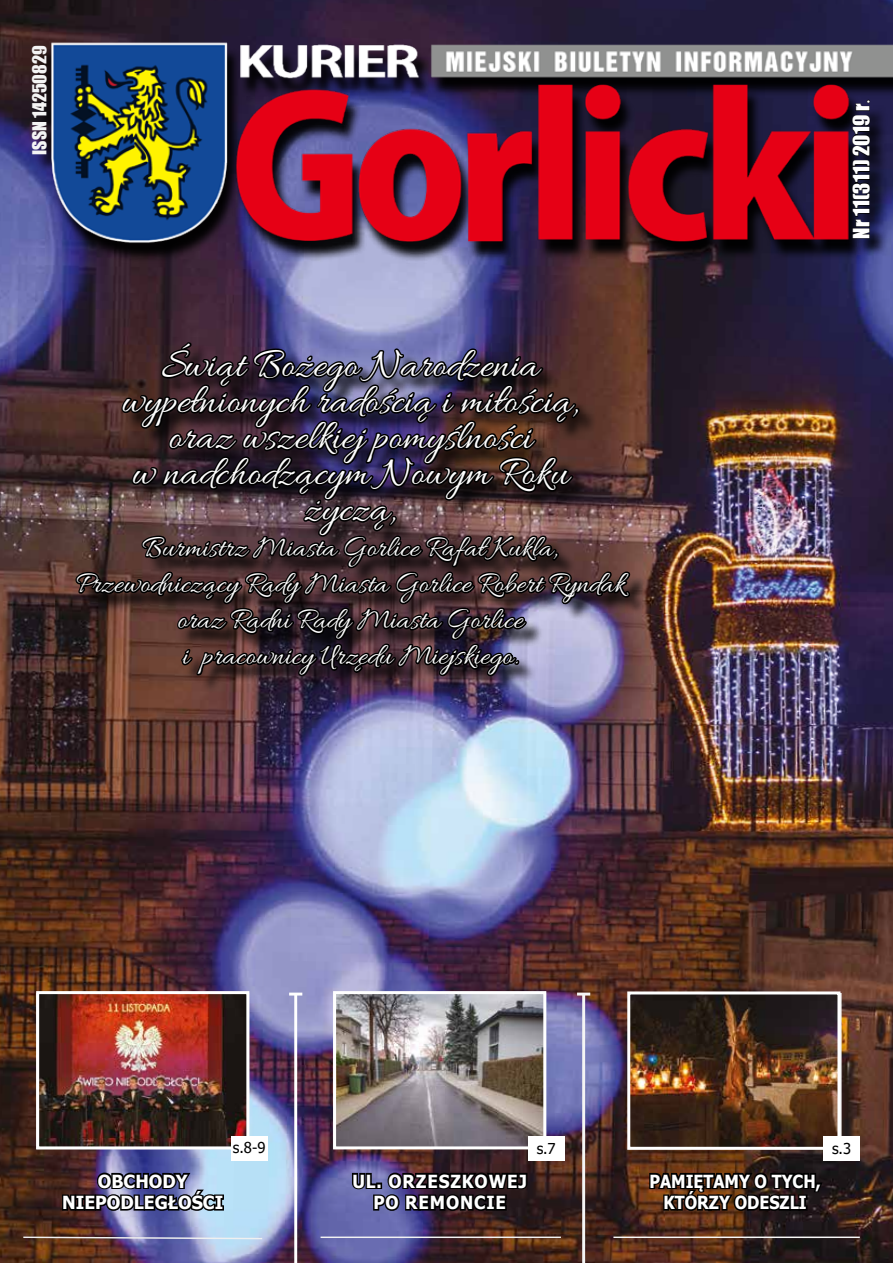
<style>
.page{position:relative;width:893px;height:1263px;background:#fff}
.page>*{position:absolute;margin:0;border:0;box-sizing:border-box;transform-origin:0 0}
.t1{font:42.3px/36px "Allura";color:#fff;text-align:center}
.t2{font:30.45px/36px "Allura";color:#fff;text-align:center}
.t3{font:20.7px "Impact";color:#fff}
.t4{font:700 18px/21.6px "Tahoma";color:#fff;text-align:center;scale:.9 1}
.t5{font:700 18px/21.6px "Tahoma";letter-spacing:.05em;color:#fff;text-align:center;scale:.95 1}
.t6{font:700 18px/21.6px "Tahoma";color:#fff;text-align:center}
.t7{font:17.7px "Impact";color:#f4f4f4}
.t8{font:15px "Tahoma";color:#000}
.s1{font-family:"Minion Pro"}
</style>
<div class="page">
<img style="left:0;top:268px;width:893px;height:995px">
<hr style="left:294px;top:994px;width:3px;height:269px;background:#fff">
<svg style="left:289px;top:992px;width:13px;height:3px"></svg>
<hr style="left:582px;top:994px;width:3px;height:269px;background:#f4f4f4">
<svg style="left:577px;top:992px;width:13px;height:3px"></svg>
<svg style="left:22px;top:1236px;width:242px;height:4px"></svg>
<hr style="left:321px;top:1236px;width:240px;height:2px;background:#f2f2f2">
<hr style="left:613px;top:1236px;width:247px;height:2px;background:#f8f8f8">
<svg style="left:350px;top:1167px;width:180px;height:48px;background:#261f31"></svg>
<img style="left:61px;top:1170px;width:164px;height:45px">
<svg style="left:648px;top:1162px;width:177px;height:51px;background:#26150c"></svg>
<img style="left:631px;top:995px;width:205px;height:151px">
<div style="left:627px;top:991px;width:213px;height:159px;border:3px solid #fff"></div>
<div style="left:823px;top:1137px;width:37px;height:24px;background:#fff"></div>
<img style="left:40px;top:995px;width:205px;height:150px">
<div style="left:36px;top:991px;width:213px;height:158px;border:3px solid #fff"></div>
<div style="left:231px;top:1137px;width:36px;height:24px;background:#fff"></div>
<svg style="left:0;top:0;width:893px;height:268px;background:#2f2542"></svg>
<img style="left:337px;top:995px;width:205px;height:150px">
<div style="left:333px;top:991px;width:213px;height:158px;border:3px solid #fff"></div>
<div style="left:528px;top:1137px;width:36px;height:24px;background:#fff"></div>
<div style="left:50px;top:48px;width:843px;height:215px;background:#000;opacity:.95"></div>
<img style="left:0;top:23px;width:893px;height:228px">
<div style="left:855px;top:103px;width:33px;height:154px;background:#000;opacity:.95"></div>
<svg style="left:852px;top:100px;width:18px;height:139px;background:#0f0f26"></svg>
<div style="left:78px;top:345px;width:570px;height:349px;background:#000;opacity:.75"></div>
<img style="left:74px;top:303px;width:558px;height:395px">
<p class="t7" style="left:26px;top:155px;width:111px;rotate:-90deg">ISSN 14250829</p>
<h1 class="t1" style="left:122px;top:350px;width:459px">Świąt Bożego Narodzenia wypełnionych radością i miłością, oraz wszelkiej pomyślności<br>w nadchodzącym Nowym Roku życzą,</h1>
<p class="t2" style="left:76px;top:532px;width:550px">Burmistrz Miasta Gorlice Rafał Kukla, Przewodniczący Rady Miasta Gorlice Robert Ryndak oraz Radni Rady Miasta Gorlice<br>i pracownicy Urzędu Miejskiego.</p>
<p class="t3" style="left:845px;top:239px;width:141px;rotate:-90deg">Nr 11(311) 2019 r<span class="s1">.</span></p>
<p class="t8" style="left:233px;top:1137px;width:34px">s.8-9</p>
<p class="t8" style="left:537px;top:1138px;width:20px">s.7</p>
<p class="t8" style="left:832px;top:1138px;width:21px">s.3</p>
<p class="t6" style="left:62px;top:1171px;width:162px">OBCHODY<br>NIEPODLEGŁOŚCI</p>
<p class="t4" style="left:649px;top:1171px;width:192px">PAMIĘTAMY O TYCH,<br>KTÓRZY ODESZLI</p>
<p class="t5" style="left:352px;top:1171px;width:185px">UL. ORZESZKOWEJ<br>PO REMONCIE</p>
</div>
